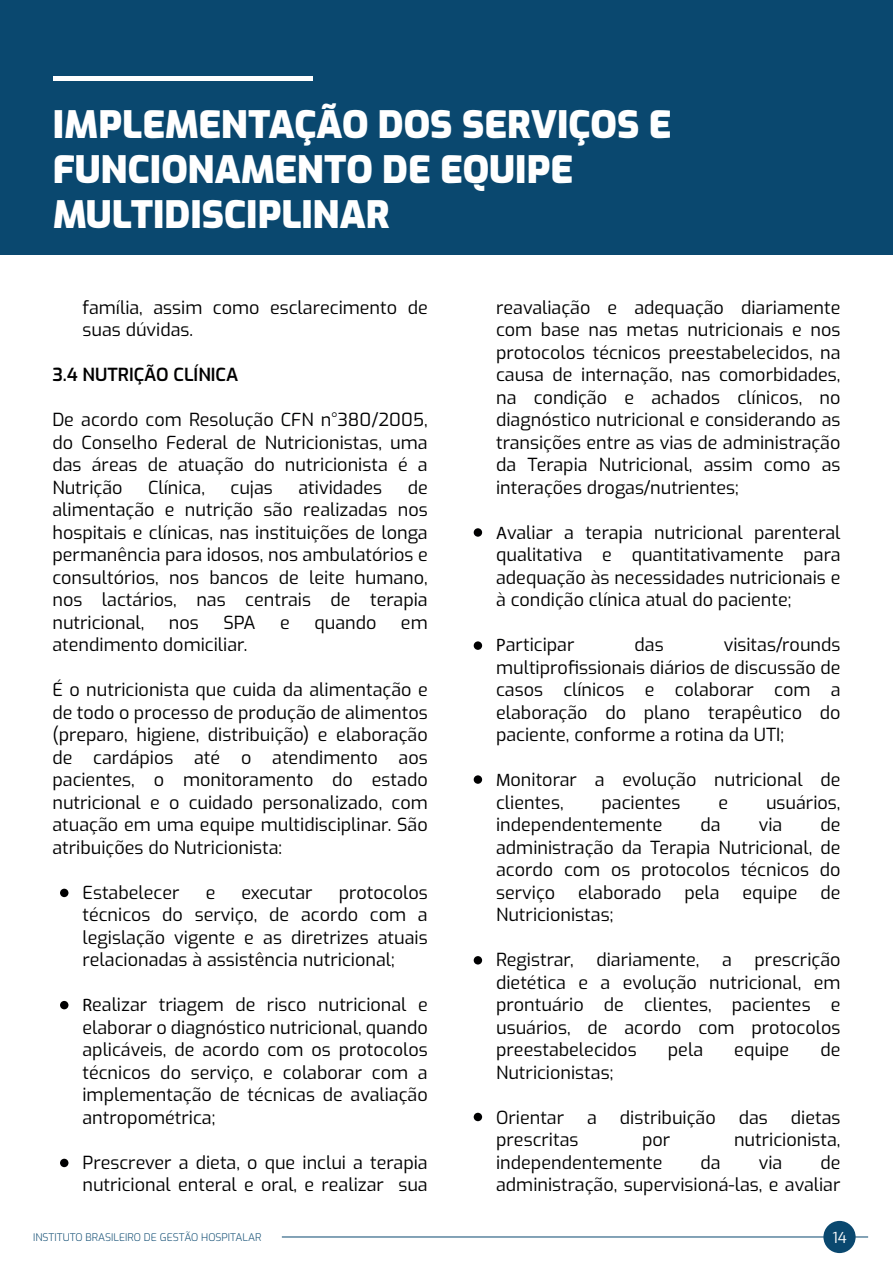
<style>
.page{position:relative;width:893px;height:1263px;background:#fff}
.page>*{position:absolute;margin:0;border:0;box-sizing:border-box;transform-origin:0 0}
.t1{font:900 37.5px/45px "Exo";color:#fff}
.t2{font:18px/22.5px "Exo";color:#000001;text-align:justify}
.t3{font:600 18px "Exo";color:#000001}
.t4{font:15px "Exo";color:#fff}
.t5{font:300 10.5px "Exo";color:#0a486f}
.s1{font-family:"Myriad Pro"}
</style>
<div class="page">
<div style="left:0;top:0;width:893px;height:255px;background:#0a486f"></div>
<hr style="left:282px;top:1236px;width:586px;height:1px;background:#0a486f">
<div style="left:823px;top:1221px;width:33px;height:32px;background:#0a486f;border-radius:50%"></div>
<div style="left:53px;top:76px;width:259px;height:5px;background:#fff"></div>
<div style="left:60px;top:889px;width:8px;height:8px;background:#000001;border-radius:50%"></div>
<div style="left:60px;top:1001px;width:8px;height:8px;background:#000001;border-radius:50%"></div>
<div style="left:60px;top:1159px;width:8px;height:8px;background:#000001;border-radius:50%"></div>
<div style="left:474px;top:956px;width:8px;height:8px;background:#000001;border-radius:50%"></div>
<div style="left:474px;top:1113px;width:8px;height:8px;background:#000001;border-radius:50%"></div>
<div style="left:474px;top:775px;width:8px;height:9px;background:#000001;border-radius:50%"></div>
<div style="left:474px;top:641px;width:8px;height:9px;background:#000001;border-radius:50%"></div>
<div style="left:474px;top:528px;width:8px;height:9px;background:#000001;border-radius:50%"></div>
<h1 class="t1" style="left:53px;top:100px;width:620px">IMPLEMENTAÇÃO DOS SERVIÇOS E<br>FUNCIONAMENTO DE EQUIPE<br>MULTIDISCIPLINAR</h1>
<p class="t2" style="left:82px;top:295px;width:347px">família, assim como esclarecimento de suas dúvidas.</p>
<p class="t3" style="left:52px;top:362px;width:187px">3.4 NUTRIÇÃO CLÍNICA</p>
<p class="t2" style="left:52px;top:408px;width:377px">De acordo com Resolução CFN n°380/2005, do Conselho Federal de Nutricionistas, uma das áreas de atuação do nutricionista é a Nutrição</p>
<p class="t2" style="left:148px;top:475px;width:58px">Clínica,</p>
<p class="t2" style="left:231px;top:475px;width:44px">cujas</p>
<p class="t2" style="left:298px;top:475px;width:85px">atividades</p>
<p class="t2" style="left:52px;top:475px;width:377px;text-indent:355px">de alimentação e nutrição são realizadas nos hospitais e clínicas, nas instituições de longa permanência para idosos, nos ambulatórios e consultórios, nos bancos de leite humano, nos lactários, nas centrais de terapia nutricional,</p>
<p class="t2" style="left:169px;top:610px;width:31px">nos</p>
<p class="t2" style="left:223px;top:610px;width:34px">SPA</p>
<p class="t2" style="left:280px;top:610px;width:11px">e</p>
<p class="t2" style="left:314px;top:610px;width:64px">quando</p>
<p class="t2" style="left:401px;top:610px;width:28px">em</p>
<p class="t2" style="left:52px;top:633px;width:196px">atendimento domiciliar.</p>
<p class="t2" style="left:52px;top:678px;width:377px">É o nutricionista que cuida da alimentação e de todo o processo de produção de alimentos (preparo, higiene, distribuição) e elaboração de cardápios até o atendimento aos pacientes, o monitoramento do estado nutricional e o cuidado personalizado, com atuação em uma equipe multidisciplinar. São atribuições do Nutricionista:</p>
<p class="t2" style="left:82px;top:880px;width:99px">Estabelecer</p>
<p class="t2" style="left:206px;top:880px;width:11px">e</p>
<p class="t2" style="left:242px;top:880px;width:72px">executar</p>
<p class="t2" style="left:82px;top:880px;width:347px;text-indent:256px">protocolos técnicos do serviço, de acordo com a legislação vigente e as diretrizes atuais relacionadas à assistência nutricional;</p>
<p class="t2" style="left:82px;top:993px;width:347px"><span class="s1">R</span>ealizar triagem de risco nutricional e elaborar o diagnóstico nutricional, quando aplicáveis, de acordo com os protocolos técnicos do serviço, e colaborar com a implementação de técnicas de avaliação antropométrica;</p>
<p class="t2" style="left:82px;top:1150px;width:347px">Prescrever a dieta, o que inclui a terapia nutricional enteral e oral, e realizar sua</p>
<p class="t5" style="left:33px;top:1229px;width:230px">INSTITUTO BRASILEIRO DE GESTÃO HOSPITALAR</p>
<p class="t2" style="left:496px;top:295px;width:346px">reavaliação e adequação diariamente com base nas metas nutricionais e nos protocolos técnicos preestabelecidos, na causa de internação, nas comorbidades, na condição e achados clínicos, no diagnóstico nutricional e considerando as transições entre as vias de administração da Terapia Nutricional, assim como as interações drogas/nutrientes;</p>
<p class="t2" style="left:496px;top:520px;width:346px"><span class="s1">A</span>valiar a terapia nutricional parenteral qualitativa e quantitativamente para adequação às necessidades nutricionais e à condição clínica atual do paciente;</p>
<p class="t2" style="left:496px;top:633px;width:80px"><span class="s1">P</span>articipar</p>
<p class="t2" style="left:634px;top:633px;width:31px">das</p>
<p class="t2" style="left:496px;top:633px;width:346px;text-indent:228px">visitas/rounds multiprofissionais diários de discussão de casos clínicos e colaborar com a elaboração do plano terapêutico do paciente, conforme a rotina da UTI;</p>
<p class="t2" style="left:496px;top:768px;width:346px"><span class="s1">M</span>onitorar a evolução nutricional de clientes,</p>
<p class="t2" style="left:602px;top:790px;width:80px">pacientes</p>
<p class="t2" style="left:718px;top:790px;width:11px">e</p>
<p class="t2" style="left:766px;top:790px;width:76px">usuários,</p>
<p class="t2" style="left:496px;top:813px;width:168px">independentemente</p>
<p class="t2" style="left:700px;top:813px;width:22px">da</p>
<p class="t2" style="left:759px;top:813px;width:25px">via</p>
<p class="t2" style="left:496px;top:813px;width:346px;text-indent:324px">de administração da Terapia Nutricional, de acordo com os protocolos técnicos do serviço</p>
<p class="t2" style="left:578px;top:880px;width:85px">elaborado</p>
<p class="t2" style="left:684px;top:880px;width:37px">pela</p>
<p class="t2" style="left:742px;top:880px;width:56px">equipe</p>
<p class="t2" style="left:820px;top:880px;width:22px">de</p>
<p class="t2" style="left:496px;top:903px;width:119px">Nutricionistas;</p>
<p class="t2" style="left:496px;top:948px;width:79px">Registrar,</p>
<p class="t2" style="left:596px;top:948px;width:105px">diariamente,</p>
<p class="t2" style="left:722px;top:948px;width:11px">a</p>
<p class="t2" style="left:496px;top:948px;width:346px;text-indent:258px">prescrição dietética e a evolução nutricional, em prontuário de clientes, pacientes e usuários, de acordo com protocolos preestabelecidos</p>
<p class="t2" style="left:668px;top:1038px;width:37px">pela</p>
<p class="t2" style="left:734px;top:1038px;width:56px">equipe</p>
<p class="t2" style="left:820px;top:1038px;width:22px">de</p>
<p class="t2" style="left:496px;top:1060px;width:119px">Nutricionistas;</p>
<p class="t2" style="left:496px;top:1105px;width:70px">Orientar</p>
<p class="t2" style="left:587px;top:1105px;width:11px">a</p>
<p class="t2" style="left:620px;top:1105px;width:97px">distribuição</p>
<p class="t2" style="left:739px;top:1105px;width:31px">das</p>
<p class="t2" style="left:791px;top:1105px;width:51px">dietas</p>
<p class="t2" style="left:496px;top:1128px;width:84px">prescritas</p>
<p class="t2" style="left:642px;top:1128px;width:30px">por</p>
<p class="t2" style="left:734px;top:1128px;width:108px">nutricionista,</p>
<p class="t2" style="left:496px;top:1150px;width:168px">independentemente</p>
<p class="t2" style="left:700px;top:1150px;width:22px">da</p>
<p class="t2" style="left:759px;top:1150px;width:25px">via</p>
<p class="t2" style="left:496px;top:1150px;width:346px;text-align:right">de<br>administração, supervisioná-las, e avaliar</p>
<p class="t4" style="left:832px;top:1226px;width:16px">14</p>
</div>
